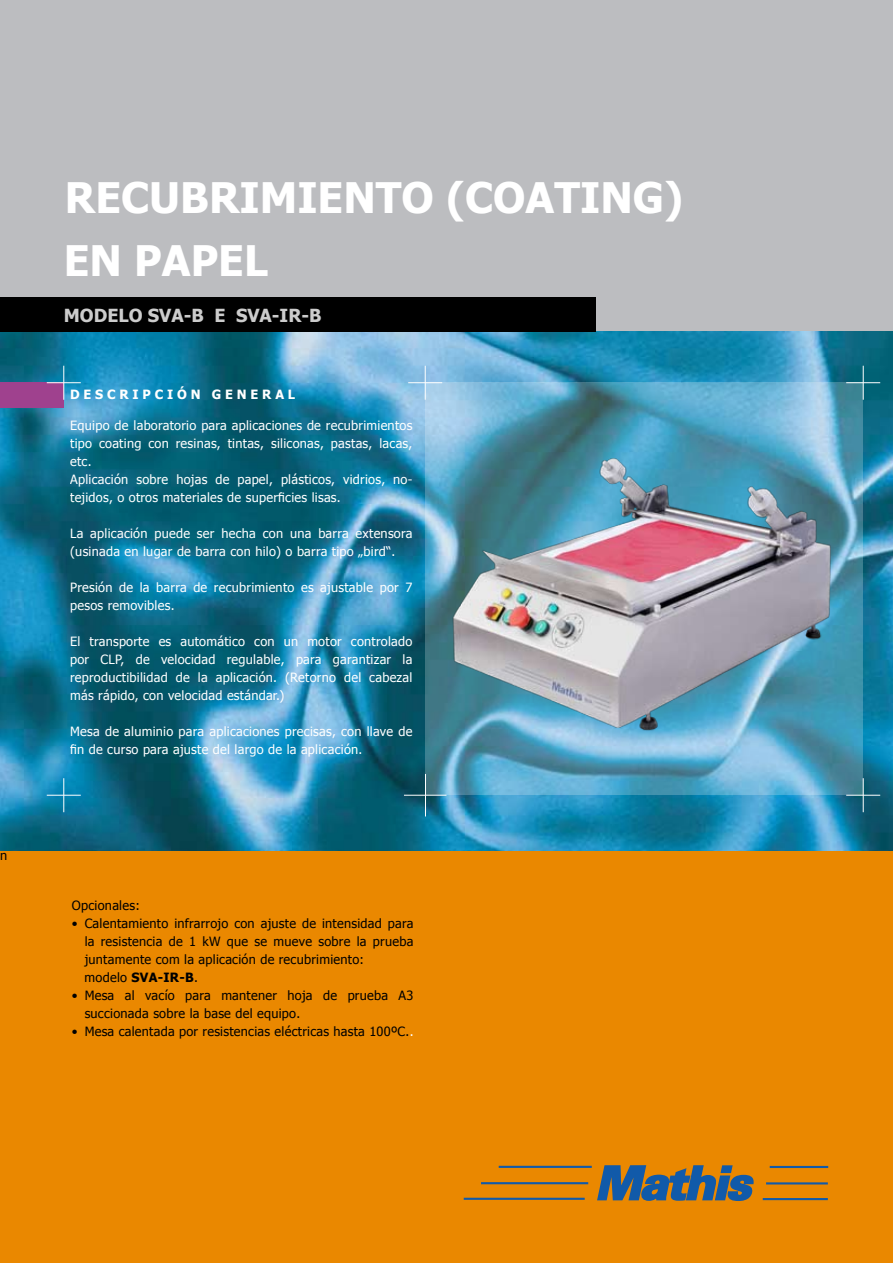
<style>
.page{position:relative;width:893px;height:1263px;background:#fff}
.page>*{position:absolute;margin:0;border:0;box-sizing:border-box;transform-origin:0 0}
.t1{font:700 42px "Tahoma";color:#fff}
.t2{font:700 18px "Tahoma";color:#ccc}
.t3{font:12.75px/18px "Tahoma";letter-spacing:.02em;color:#fff}
.t4{font:12.75px/18px "Tahoma";letter-spacing:.02em;color:#000}
.t5{font:700 12.75px "Tahoma";letter-spacing:.3em;color:#fff}
.t6{font:700 12.75px "Tahoma";color:#000}
.s1{font-weight:700}
.s2{font-weight:400}
.s3{color:#fff}
</style>
<div class="page">
<div style="left:0;top:0;width:893px;height:850px;background:#bcbdc0"></div>
<div style="left:0;top:850px;width:893px;height:413px;background:#ea8800"></div>
<img style="left:0;top:332px;width:893px;height:518px">
<svg style="left:425px;top:383px;width:438px;height:412px;background:#5fa3c0"></svg>
<div style="left:0;top:383px;width:64px;height:25px;background:#9f418e"></div>
<svg style="left:597px;top:1165px;width:157px;height:36px"></svg>
<hr style="left:464px;top:1198px;width:121px;height:2px;background:#115aa9">
<hr style="left:499px;top:1166px;width:93px;height:2px;background:#115aa9">
<hr style="left:481px;top:1182px;width:107px;height:2px;background:#115aa9">
<hr style="left:763px;top:1198px;width:65px;height:2px;background:#115aa9">
<hr style="left:770px;top:1166px;width:58px;height:2px;background:#115aa9">
<hr style="left:766px;top:1182px;width:62px;height:2px;background:#115aa9">
<hr style="left:63px;top:366px;width:1px;height:34px;background:#fff">
<hr style="left:47px;top:382px;width:34px;height:1px;background:#fff">
<hr style="left:863px;top:366px;width:1px;height:34px;background:#fff">
<hr style="left:846px;top:382px;width:34px;height:1px;background:#fff">
<hr style="left:425px;top:366px;width:1px;height:34px;background:#fff">
<hr style="left:408px;top:382px;width:34px;height:1px;background:#fff">
<hr style="left:63px;top:778px;width:1px;height:34px;background:#fff">
<hr style="left:47px;top:795px;width:34px;height:1px;background:#fff">
<hr style="left:425px;top:774px;width:1px;height:42px;background:#fff">
<hr style="left:404px;top:795px;width:42px;height:1px;background:#fff">
<hr style="left:863px;top:778px;width:1px;height:34px;background:#fff">
<hr style="left:846px;top:795px;width:34px;height:1px;background:#fff">
<img style="left:438px;top:444px;width:405px;height:298px">
<div style="left:0;top:298px;width:595px;height:34px;background:#000"></div>
<p class="t4" style="left:0;top:846px;width:9px">n</p>
<h1 class="t1" style="left:65px;top:168px;width:620px">RECUBRIMIENTO (COATING)</h1>
<h1 class="t1" style="left:64px;top:231px;width:206px">EN PAPEL</h1>
<h2 class="t2" style="left:64px;top:302px;width:257px">MODELO SVA-B E SVA-IR-B</h2>
<p class="t5" style="left:70px;top:385px;width:227px">DESCRIPCI ÓN GENE RAL</p>
<p class="t3" style="left:70px;top:415px;width:344px">Equipo de laboratorio para aplicaciones de recubrimientos tipo coating con resinas, tintas, siliconas, pastas, lacas, etc.<br>Aplicación sobre hojas de papel, plásticos, vidrios, no&shy;tejidos, o otros materiales de superficies lisas.</p>
<p class="t3" style="left:70px;top:523px;width:344px">La aplicación puede ser hecha con una barra extensora (usinada en lugar de barra con hilo) o barra tipo „bird“.</p>
<p class="t3" style="left:70px;top:577px;width:344px">Presión de la barra de recubrimiento es ajustable por 7 pesos removibles.</p>
<p class="t3" style="left:70px;top:631px;width:344px;text-align:justify">El transporte es automático con un motor controlado por CLP, de velocidad regulable, para garantizar la reproductibilidad de la aplicación. (Retorno del cabezal más rápido, con velocidad estándar.)</p>
<p class="t3" style="left:70px;top:721px;width:344px">Mesa de aluminio para aplicaciones precisas, con llave de fin de curso para ajuste del largo de la aplicación.</p>
<p class="t4" style="left:72px;top:896px;width:69px">Opcionales:</p>
<p class="t4" style="left:85px;top:914px;width:330px;text-indent:-13px">• Calentamiento infrarrojo con ajuste de intensidad para la resistencia de 1 kW que se mueve sobre la prueba juntamente com la aplicación de recubrimiento:<br>modelo <span class="s1">SVA</span></p>
<p class="t6" style="left:158px;top:969px;width:42px">-IR-B<span class="s2">.</span></p>
<p class="t4" style="left:85px;top:986px;width:330px;text-indent:-13px">• Mesa al vacío para mantener hoja de prueba A3 succionada sobre la base del equipo.</p>
<p class="t4" style="left:72px;top:1022px;width:343px">• Mesa calentada por resistencias eléctricas hasta 100ºC.<span class="s3">.</span></p>
</div>
